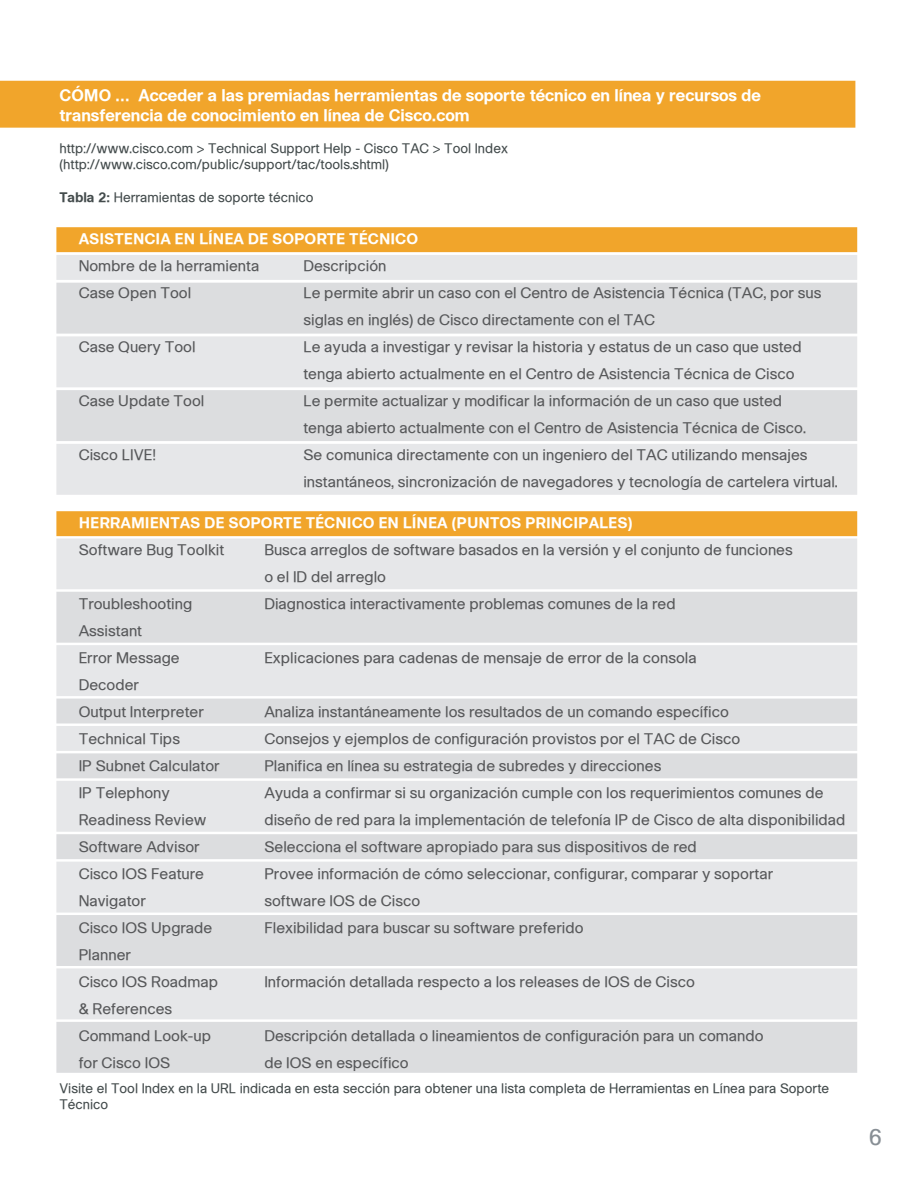
<style>
.page{position:relative;width:918px;height:1188px;background:#fff}
.page>*{position:absolute;margin:0;border:0;box-sizing:border-box;transform-origin:0 0}
.t1{font:22.5px "Ciscoregular";color:#888f95}
.t2{font:16.5px/19.8px "Ciscobold";color:#fff}
.t3{font:15px/27px "Ciscoregular";color:#57585a}
.t4{font:15px "Ciscobold";color:#fff}
.t5{font:13.5px/16.2px "Ciscoregular";color:#434b4c}
.s1{font-family:"Ciscobold"}
</style>
<div class="page">
<div style="left:0;top:81px;width:855px;height:47px;background:#f1a52b"></div>
<div style="left:56px;top:227px;width:801px;height:25px;background:#f1a52b"></div>
<div style="left:56px;top:255px;width:801px;height:25px;background:#e6e7e9"></div>
<div style="left:56px;top:283px;width:801px;height:51px;background:#dcdddf"></div>
<div style="left:56px;top:390px;width:801px;height:51px;background:#dcdddf"></div>
<div style="left:56px;top:336px;width:801px;height:51px;background:#e6e7e9"></div>
<div style="left:56px;top:444px;width:801px;height:51px;background:#e6e7e9"></div>
<div style="left:56px;top:511px;width:801px;height:25px;background:#f1a52b"></div>
<div style="left:56px;top:539px;width:801px;height:50px;background:#e6e7e9"></div>
<div style="left:56px;top:726px;width:801px;height:25px;background:#e6e7e9"></div>
<div style="left:56px;top:699px;width:801px;height:24px;background:#dcdddf"></div>
<div style="left:56px;top:753px;width:801px;height:25px;background:#dcdddf"></div>
<div style="left:56px;top:834px;width:801px;height:25px;background:#dcdddf"></div>
<div style="left:56px;top:592px;width:801px;height:51px;background:#dcdddf"></div>
<div style="left:56px;top:915px;width:801px;height:51px;background:#dcdddf"></div>
<div style="left:56px;top:1022px;width:801px;height:51px;background:#dcdddf"></div>
<div style="left:56px;top:645px;width:801px;height:51px;background:#e6e7e9"></div>
<div style="left:56px;top:781px;width:801px;height:51px;background:#e6e7e9"></div>
<div style="left:56px;top:862px;width:801px;height:51px;background:#e6e7e9"></div>
<div style="left:56px;top:968px;width:801px;height:51px;background:#e6e7e9"></div>
<p class="t2" style="left:59px;top:85px;width:703px">CÓMO … Acceder a las premiadas herramientas de soporte técnico en línea y recursos de transferencia de conocimiento en línea de Cisco.com</p>
<p class="t5" style="left:59px;top:140px;width:450px">http://www.cisco.com &gt; Technical Support Help - Cisco TAC &gt; Tool Index (http://www.cisco.com/public/support/tac/tools.shtml)</p>
<p class="t5" style="left:59px;top:189px;width:256px"><span class="s1">Tabla 2:</span> Herramientas de soporte técnico</p>
<p class="t4" style="left:79px;top:229px;width:341px">ASISTENCIA EN LÍNEA DE SOPORTE TÉCNICO</p>
<p class="t3" style="left:79px;top:252px;width:182px">Nombre de la herramienta<br>Case Open Tool</p>
<p class="t3" style="left:79px;top:333px;width:118px">Case Query Tool</p>
<p class="t3" style="left:79px;top:387px;width:127px">Case Update Tool</p>
<p class="t3" style="left:79px;top:441px;width:79px">Cisco LIVE!</p>
<p class="t3" style="left:303px;top:252px;width:536px">Descripción<br>Le permite abrir un caso con el Centro de Asistencia Técnica (TAC, por sus siglas en inglés) de Cisco directamente con el TAC<br>Le ayuda a investigar y revisar la historia y estatus de un caso que usted tenga abierto actualmente en el Centro de Asistencia Técnica de Cisco<br>Le permite actualizar y modificar la información de un caso que usted<br>tenga abierto actualmente con el Centro de Asistencia Técnica de Cisco.<br>Se comunica directamente con un ingeniero del TAC utilizando mensajes instantáneos, sincronización de navegadores y tecnología de cartelera virtual.</p>
<p class="t4" style="left:79px;top:513px;width:556px">HERRAMIENTAS DE SOPORTE TÉCNICO EN LÍNEA (PUNTOS PRINCIPALES)</p>
<p class="t3" style="left:79px;top:536px;width:147px">Software Bug Toolkit</p>
<p class="t3" style="left:79px;top:590px;width:142px">Troubleshooting<br>Assistant<br>Error Message<br>Decoder<br>Output Interpreter<br>Technical Tips<br>IP Subnet Calculator<br>IP Telephony<br>Readiness Review<br>Software Advisor<br>Cisco IOS Feature<br>Navigator<br>Cisco IOS Upgrade<br>Planner<br>Cisco IOS Roadmap &amp; References<br>Command Look-up for Cisco IOS</p>
<p class="t3" style="left:264px;top:536px;width:530px">Busca arreglos de software basados en la versión y el conjunto de funciones o el ID del arreglo<br>Diagnostica interactivamente problemas comunes de la red</p>
<p class="t3" style="left:264px;top:644px;width:434px">Explicaciones para cadenas de mensaje de error de la consola</p>
<p class="t3" style="left:264px;top:698px;width:583px">Analiza instantáneamente los resultados de un comando específico<br>Consejos y ejemplos de configuración provistos por el TAC de Cisco<br>Planifica en línea su estrategia de subredes y direcciones<br>Ayuda a confirmar si su organización cumple con los requerimientos comunes de diseño de red para la implementación de telefonía IP de Cisco de alta disponibilidad Selecciona el software apropiado para sus dispositivos de red<br>Provee información de cómo seleccionar, configurar, comparar y soportar<br>software IOS de Cisco<br>Flexibilidad para buscar su software preferido</p>
<p class="t3" style="left:264px;top:968px;width:432px">Información detallada respecto a los releases de IOS de Cisco</p>
<p class="t3" style="left:264px;top:1022px;width:501px">Descripción detallada o lineamientos de configuración para un comando de IOS en específico</p>
<p class="t5" style="left:59px;top:1080px;width:771px">Visite el Tool Index en la URL indicada en esta sección para obtener una lista completa de Herramientas en Línea para Soporte<br>Técnico</p>
<h1 class="t1" style="left:868px;top:1124px;width:15px">6</h1>
</div>
